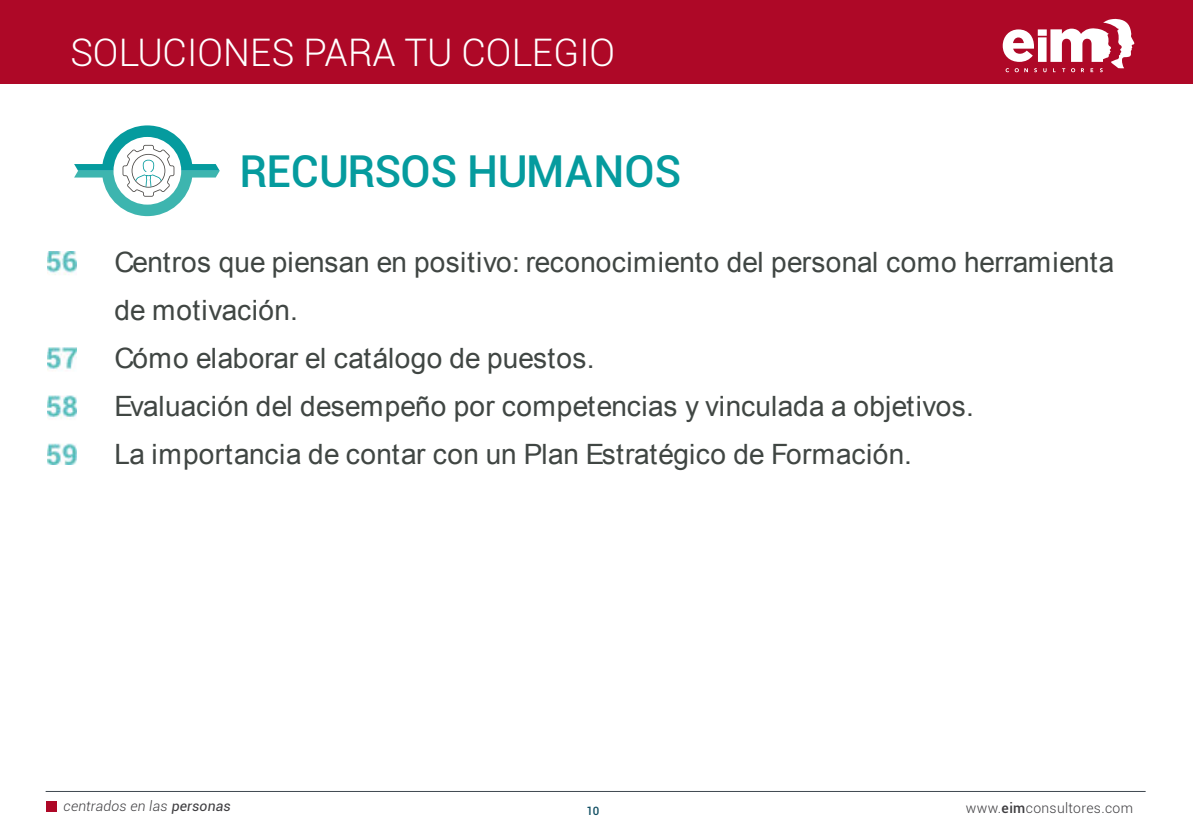
<style>
.page{position:relative;width:1193px;height:840px;background:#fff}
.page>*{position:absolute;margin:0;border:0;box-sizing:border-box;transform-origin:0 0}
.t1{font:500 44px "Roboto";letter-spacing:-.005em;color:#059b9e}
.t2{font:300 38px "Roboto";color:#fff}
.t3{font:28px/48px "Arial";letter-spacing:.005em;color:#404643}
.t4{font:italic 300 14px "Roboto";letter-spacing:.015em;color:#3e3d40}
.t5{font:300 14px "Roboto";letter-spacing:.03em;color:#3e3d40}
.t6{font:500 11.6px "Roboto";color:#135064}
.s1{font-weight:400}
.s2{font-weight:500}
</style>
<div class="page">
<div style="left:1px;top:0;width:1191px;height:84px;background:#ae0827"></div>
<hr style="left:46px;top:791px;width:1099px;height:1px;background:#3f4750">
<svg style="left:1002px;top:19px;width:132px;height:53px"></svg>
<div style="left:47px;top:801px;width:10px;height:11px;background:#ae0827"></div>
<img style="left:47px;top:252px;width:30px;height:212px">
<svg style="left:74px;top:125px;width:146px;height:91px"></svg>
<h2 class="t2" style="left:70px;top:37px;width:546px">SOLUCIONES PARA TU COLEGIO</h2>
<h1 class="t1" style="left:239px;top:154px;width:443px">RECURSOS HUMANOS</h1>
<p class="t3" style="left:114px;top:241px;width:1001px">Centros que piensan en positivo: reconocimiento del personal como herramienta de motivación.<br>Cómo elaborar el catálogo de puestos.<br>Evaluación del desempeño por competencias y vinculada a objetivos.<br>La importancia de contar con un Plan Estratégico de Formación.</p>
<p class="t4" style="left:64px;top:800px;width:169px">centrados en las <span class="s1">personas</span></p>
<p class="t6" style="left:586px;top:806px;width:15px">10</p>
<p class="t5" style="left:966px;top:802px;width:169px">www.<span class="s2">eim</span>consultores.com</p>
</div>
